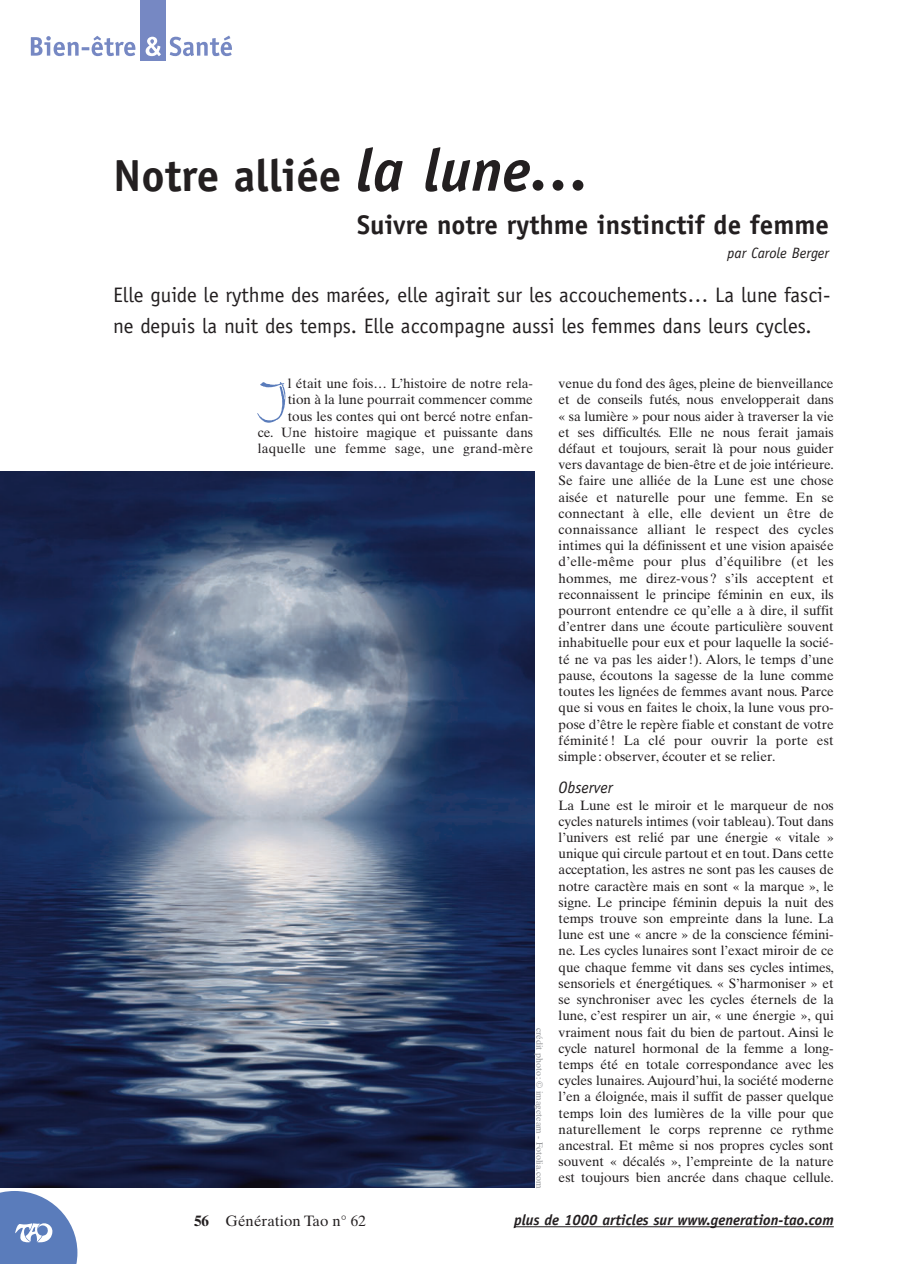
<style>
.page{position:relative;width:898px;height:1264px;background:#fff}
.page>*{position:absolute;margin:0;border:0;box-sizing:border-box;transform-origin:0 0}
.t1{font:61.95px "Bergell Plain";color:#5a7cbb}
.t2{font:700 45px "Officina Sans";color:#231f20}
.t3{font:700 27px "Officina Sans";color:#231f20}
.t4{font:21px/31.5px "Officina Sans";color:#231f20}
.t5{font:italic 16.5px "Officina Sans";color:#231f20}
.t6{font:italic 700 15px "Officina Sans";color:#231f20}
.t7{font:15px "Times Ten";color:#231f20}
.t8{font:italic 15px "Officina Sans";color:#231f20}
.t9{font:13.5px/16.2px "Times Ten";color:#231f20;text-align:justify}
.t10{font:9px "Times Ten";color:#939598}
.s1{font-style:italic;font-size:60px}
.s2{font-weight:700}
</style>
<div class="page">
<svg style="left:0;top:1191px;width:77px;height:72px"></svg>
<div style="left:140px;top:0;width:25px;height:61px;background:#7688c3"></div>
<svg style="left:31px;top:36px;width:104px;height:20px"></svg>
<svg style="left:145px;top:37px;width:16px;height:19px"></svg>
<svg style="left:170px;top:36px;width:62px;height:20px"></svg>
<hr style="left:513px;top:1226px;width:320px;height:1px;background:#231f20">
<img style="left:0;top:471px;width:534px;height:716px">
<h2 class="t2" style="left:113px;top:158px;width:478px">Notre alliée <span class="s1">la lune…</span></h2>
<h3 class="t3" style="left:357px;top:214px;width:473px">Suivre notre rythme instinctif de femme</h3>
<p class="t8" style="left:727px;top:247px;width:103px">par Carole Berger</p>
<h3 class="t4" style="left:113px;top:281px;width:718px">Elle guide le rythme des marées, elle agirait sur les accouchements… La lune fasci&shy;ne depuis la nuit des temps. Elle accompagne aussi les femmes dans leurs cycles.</h3>
<p class="t9" style="left:258px;top:376px;width:276px;text-align:right">l était une fois… L’histoire de notre rela-<br>tion à la lune pourrait commencer comme<br>tous les contes qui ont bercé notre enfan-<br>ce. Une histoire magique et puissante dans laquelle une femme sage, une grand-mère</p>
<p class="t9" style="left:558px;top:376px;width:276px">venue du fond des âges, pleine de bienveillance et de conseils futés, nous envelopperait dans « sa lumière » pour nous aider à traverser la vie et ses difficultés. Elle ne nous ferait jamais défaut et toujours, serait là pour nous guider vers davantage de bien-être et de joie intérieure.<br>Se faire une alliée de la Lune est une chose aisée et naturelle pour une femme. En se connectant à elle, elle devient un être de connaissance alliant le respect des cycles intimes qui la définissent et une vision apaisée d’elle-même pour plus d’équilibre (et les hommes, me direz-vous ? s’ils acceptent et reconnaissent le principe féminin en eux, ils pourront entendre ce qu’elle a à dire, il suffit d’entrer dans une écoute particulière souvent inhabituelle pour eux et pour laquelle la socié&shy;té ne va pas les aider !). Alors, le temps d’une pause, écoutons la sagesse de la lune comme toutes les lignées de femmes avant nous. Parce que si vous en faites le choix, la lune vous pro&shy;pose d’être le repère fiable et constant de votre féminité ! La clé pour ouvrir la porte est simple : observer, écouter et se relier.</p>
<p class="t5" style="left:558px;top:781px;width:56px">Observer</p>
<p class="t9" style="left:558px;top:798px;width:276px">La Lune est le miroir et le marqueur de nos cycles naturels intimes (voir tableau). Tout dans l’univers est relié par une énergie « vitale » unique qui circule partout et en tout. Dans cette acceptation, les astres ne sont pas les causes de notre caractère mais en sont « la marque », le signe. Le principe féminin depuis la nuit des temps trouve son empreinte dans la lune. La lune est une « ancre » de la conscience fémini&shy;ne. Les cycles lunaires sont l’exact miroir de ce que chaque femme vit dans ses cycles intimes, sensoriels et énergétiques. « S’harmoniser » et se synchroniser avec les cycles éternels de la lune, c’est respirer un air, « une énergie », qui vraiment nous fait du bien de partout. Ainsi le cycle naturel hormonal de la femme a long&shy;temps été en totale correspondance avec les cycles lunaires. Aujourd’hui, la société moderne l’en a éloignée, mais il suffit de passer quelque temps loin des lumières de la ville pour que naturellement le corps reprenne ce rythme ancestral. Et même si nos propres cycles sont souvent « décalés », l’empreinte de la nature est toujours bien ancrée dans chaque cellule.</p>
<h1 class="t1" style="left:258px;top:374px;width:31px">I</h1>
<p class="t10" style="left:542px;top:1027px;width:162px;rotate:90deg">crédit photo : © imageteam - Fotolia.com</p>
<p class="t7" style="left:194px;top:1215px;width:173px"><span class="s2">56</span> Génération Tao n° 62</p>
<p class="t6" style="left:513px;top:1214px;width:321px">plus de 1000 articles sur www.generation-tao.com</p>
</div>
